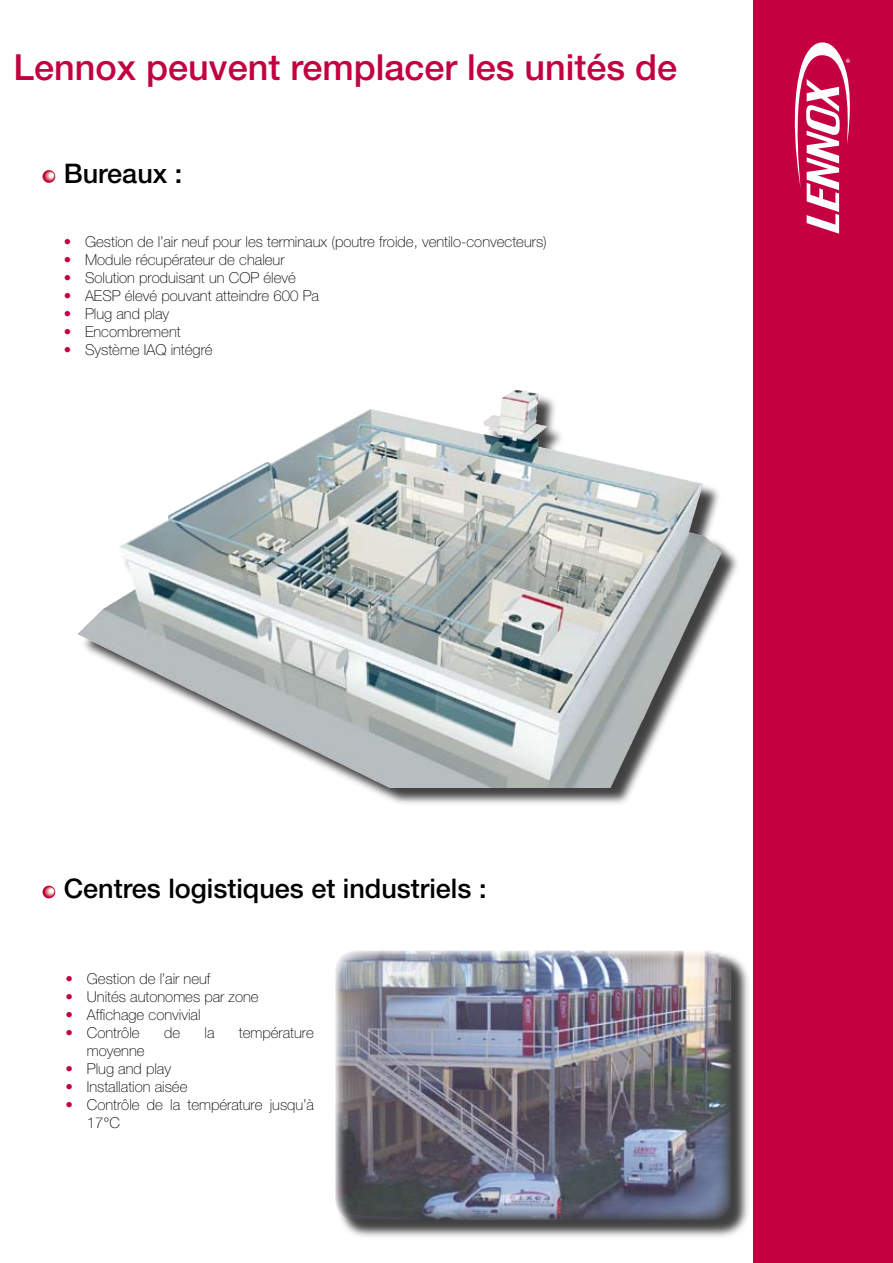
<style>
.page{position:relative;width:893px;height:1263px;background:#fff}
.page>*{position:absolute;margin:0;border:0;box-sizing:border-box;transform-origin:0 0}
.t1{font:500 36px "Helvetica Neue";color:#c3003f}
.t2{font:500 27px "Helvetica Neue";color:#000}
.t3{font:100 15px/18px "Helvetica Neue";color:#000}
.t4{font:100 15px/18px "Helvetica Neue";color:#c3003f;text-align:justify}
</style>
<div class="page">
<div style="left:753px;top:0;width:140px;height:1263px;background:#c40040"></div>
<svg style="left:794px;top:42px;width:56px;height:192px"></svg>
<svg style="left:43px;top:170px;width:12px;height:13px"></svg>
<div style="left:44px;top:171px;width:11px;height:10px;background:#c41945;border-radius:50%"></div>
<svg style="left:45px;top:172px;width:9px;height:9px"></svg>
<div style="left:46px;top:172px;width:8px;height:8px;background:#d7777a;border-radius:50%"></div>
<div style="left:47px;top:172px;width:7px;height:8px;background:#db8082;border-radius:50%"></div>
<svg style="left:48px;top:173px;width:6px;height:6px"></svg>
<div style="left:43px;top:886px;width:12px;height:12px;background:#c20340;border-radius:50%"></div>
<svg style="left:44px;top:887px;width:11px;height:10px"></svg>
<svg style="left:45px;top:887px;width:9px;height:9px"></svg>
<svg style="left:46px;top:887px;width:8px;height:8px"></svg>
<div style="left:47px;top:888px;width:7px;height:7px;background:#e39b9a;border-radius:50%"></div>
<svg style="left:48px;top:888px;width:6px;height:6px"></svg>
<div style="left:337px;top:952px;width:414px;height:289px;background:#000;opacity:.75"></div>
<img style="left:335px;top:950px;width:396px;height:270px;border-radius:21px">
<div style="left:80px;top:391px;width:661px;height:416px;background:#000;opacity:.75"></div>
<img style="left:534px;top:395px;width:188px;height:209px">
<h1 class="t1" style="left:14px;top:45px;width:665px">Lennox peuvent remplacer les unités de</h1>
<h2 class="t2" style="left:64px;top:157px;width:120px">Bureaux :</h2>
<p class="t4" style="left:64px;top:233px;width:9px">• • • • • • •</p>
<p class="t3" style="left:85px;top:233px;width:463px">Gestion de l’air neuf pour les terminaux (poutre froide, ventilo-convecteurs)<br>Module récupérateur de chaleur<br>Solution produisant un COP élevé<br>AESP élevé pouvant atteindre 600 Pa<br>Plug and play<br>Encombrement<br>Système IAQ intégré</p>
<h2 class="t2" style="left:64px;top:872px;width:424px">Centres logistiques et industriels :</h2>
<p class="t4" style="left:66px;top:970px;width:9px">• • • •</p>
<p class="t4" style="left:66px;top:1060px;width:9px">• • •</p>
<p class="t3" style="left:87px;top:970px;width:173px">Gestion de l’air neuf<br>Unités autonomes par zone<br>Affichage convivial<br>Contrôle</p>
<p class="t3" style="left:164px;top:1024px;width:18px">de</p>
<p class="t3" style="left:205px;top:1024px;width:12px">la</p>
<p class="t3" style="left:239px;top:1024px;width:77px">température</p>
<p class="t3" style="left:87px;top:1042px;width:229px">moyenne<br>Plug and play<br>Installation aisée<br>Contrôle de la température jusqu’à<br>17°C</p>
</div>
